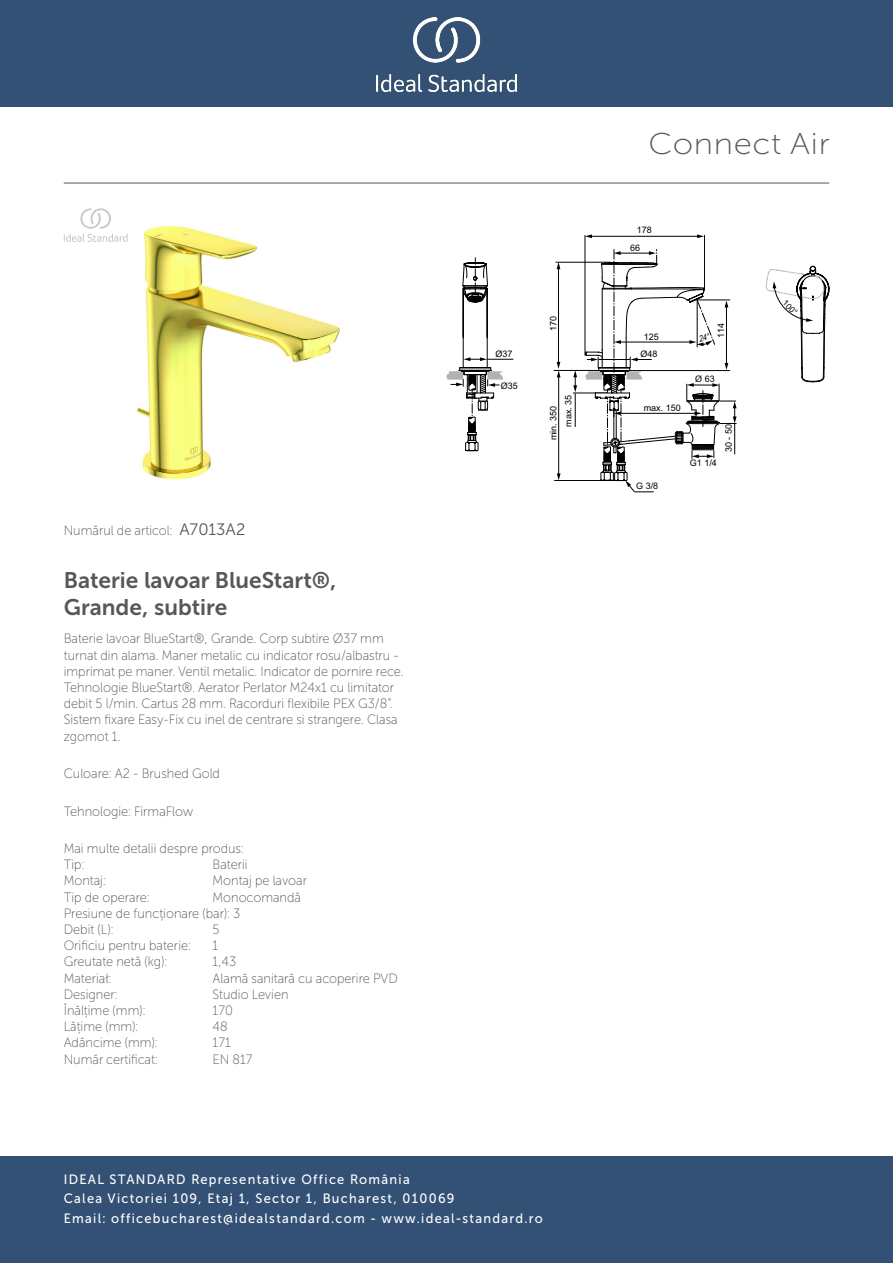
<style>
.page{position:relative;width:893px;height:1263px;background:#fff}
.page>*{position:absolute;margin:0;border:0;box-sizing:border-box;transform-origin:0 0}
._001_Produkttyp{font:30px "Museo Sans Cyrl 100";letter-spacing:.02em;color:#575756;scale:1.1 1}
.t1{font:22.5px/27px "Museo Sans Cyrl 700";color:#575756}
.Marketing_Descriptio{font:13.5px/16.2px "Museo Sans Cyrl 100";color:#575756;scale:.95 1}
.t2{font:13.5px/19.5px "Museo Sans Cyrl 500";letter-spacing:.1em;color:#fff;scale:.95 1}
.Material{font:13.5px "Museo Sans Cyrl 100";color:#575756;scale:.95 1}
.Operation_Pressure{font:13.5px "Museo Sans Cyrl 100";color:#575756;scale:.95 1}
.sku{font:13.5px "Museo Sans Cyrl 100";color:#575756;scale:.95 1}
.Operation_Type{font:13.5px "Museo Sans Cyrl 100";color:#575756;scale:.95 1}
.Tap_Holes{font:13.5px "Museo Sans Cyrl 100";color:#575756;scale:.95 1}
.Colour{font:13.5px "Museo Sans Cyrl 100";color:#575756;scale:.95 1}
.Mounting{font:13.5px "Museo Sans Cyrl 100";color:#575756;scale:.95 1}
.Net_Weight__kg{font:13.5px "Museo Sans Cyrl 100";color:#575756;scale:.95 1}
.Designer{font:13.5px "Museo Sans Cyrl 100";color:#575756;scale:.95 1}
.Certificate_Number{font:13.5px "Museo Sans Cyrl 100";color:#575756;scale:.95 1}
.Technology{font:13.5px "Museo Sans Cyrl 100";color:#575756;scale:.95 1}
.Height__mm{font:13.5px "Museo Sans Cyrl 100";color:#575756;scale:.95 1}
.Depth__mm{font:13.5px "Museo Sans Cyrl 100";color:#575756;scale:.95 1}
.Width__mm{font:13.5px "Museo Sans Cyrl 100";color:#575756;scale:.95 1}
.Type{font:13.5px "Museo Sans Cyrl 100";color:#575756;scale:.95 1}
.Flow_Rate__litre{font:13.5px "Museo Sans Cyrl 100";color:#575756;scale:.95 1}
.t3{font:9px/18px "Arial";color:#000}
.t4{font:9px/15px "Arial";color:#010202}
.t5{font:8.25px "Arial";color:#000}
.s1{font-family:"Museo Sans Cyrl 300";font-size:16.5px}
</style>
<div class="page">
<div style="left:0;top:1157px;width:893px;height:106px;background:#335075"></div>
<div style="left:0;top:0;width:893px;height:107px;background:#335075"></div>
<img style="left:376px;top:18px;width:141px;height:73px">
<hr style="left:64px;top:183px;width:765px;height:1px;background:#575756">
<svg style="left:766px;top:266px;width:63px;height:116px"></svg>
<img style="left:137px;top:225px;width:203px;height:255px">
<svg style="left:64px;top:208px;width:64px;height:34px"></svg>
<svg style="left:446px;top:234px;width:291px;height:259px"></svg>
<p class="_001_Produkttyp" style="left:649px;top:128px;width:166px">Connect Air</p>
<p class="sku" style="left:64px;top:524px;width:193px">Numărul de articol: <span class="s1">A7013A2</span></p>
<p class="t1" style="left:64px;top:566px;width:274px">Baterie lavoar BlueStart®,<br>Grande, subtire</p>
<p class="Marketing_Descriptio" style="left:64px;top:631px;width:359px">Baterie lavoar BlueStart®, Grande. Corp subtire Ø37 mm turnat din alama. Maner metalic cu indicator rosu/albastru - imprimat pe maner. Ventil metalic. Indicator de pornire rece.<br>Tehnologie BlueStart®. Aerator Perlator M24x1 cu limitator debit 5 l/min. Cartus 28 mm. Racorduri flexibile PEX G3/8”.<br>Sistem fixare Easy-Fix cu inel de centrare si strangere. Clasa zgomot 1.</p>
<p class="Colour" style="left:64px;top:766px;width:166px">Culoare: A2 - Brushed Gold</p>
<p class="Technology" style="left:64px;top:804px;width:138px">Tehnologie: FirmaFlow</p>
<p class="Marketing_Descriptio" style="left:64px;top:840px;width:191px">Mai multe detalii despre produs:</p>
<p class="Type" style="left:64px;top:857px;width:23px">Tip:</p>
<p class="Type" style="left:213px;top:857px;width:38px">Baterii</p>
<p class="Mounting" style="left:64px;top:874px;width:46px">Montaj:</p>
<p class="Mounting" style="left:213px;top:874px;width:101px">Montaj pe lavoar</p>
<p class="Operation_Type" style="left:64px;top:890px;width:92px">Tip de operare:</p>
<p class="Operation_Type" style="left:213px;top:890px;width:95px">Monocomandă</p>
<p class="Operation_Pressure" style="left:64px;top:906px;width:187px">Presiune de funcționare (bar): 3</p>
<p class="Flow_Rate__litre" style="left:64px;top:922px;width:54px">Debit (L):</p>
<p class="Flow_Rate__litre" style="left:213px;top:922px;width:9px">5</p>
<p class="Tap_Holes" style="left:64px;top:938px;width:135px">Orificiu pentru baterie:</p>
<p class="Tap_Holes" style="left:213px;top:938px;width:8px">1</p>
<p class="Net_Weight__kg" style="left:64px;top:955px;width:110px">Greutate netă (kg):</p>
<p class="Net_Weight__kg" style="left:213px;top:955px;width:27px">1,43</p>
<p class="Material" style="left:64px;top:971px;width:52px">Materiał:</p>
<p class="Material" style="left:213px;top:971px;width:197px">Alamă sanitară cu acoperire PVD</p>
<p class="Designer" style="left:64px;top:987px;width:58px">Designer:</p>
<p class="Designer" style="left:213px;top:987px;width:81px">Studio Levien</p>
<p class="Height__mm" style="left:64px;top:1003px;width:87px">Înălțime (mm):</p>
<p class="Height__mm" style="left:213px;top:1003px;width:23px">170</p>
<p class="Width__mm" style="left:64px;top:1019px;width:80px">Lățime (mm):</p>
<p class="Width__mm" style="left:213px;top:1019px;width:17px">48</p>
<p class="Depth__mm" style="left:64px;top:1036px;width:100px">Adâncime (mm):</p>
<p class="Depth__mm" style="left:213px;top:1036px;width:21px">171</p>
<p class="Certificate_Number" style="left:64px;top:1052px;width:100px">Număr certificat:</p>
<p class="Certificate_Number" style="left:213px;top:1052px;width:44px">EN 817</p>
<p class="t3" style="left:630px;top:221px;width:23px;text-indent:6px">178<br>66</p>
<p class="t4" style="left:546px;top:331px;width:17px;rotate:-90deg">170</p>
<p class="t3" style="left:644px;top:328px;width:17px">125</p>
<p class="t3" style="left:495px;top:345px;width:19px">Ø37</p>
<p class="t3" style="left:640px;top:345px;width:19px">Ø48</p>
<p class="t3" style="left:501px;top:377px;width:19px">Ø35</p>
<p class="t4" style="left:546px;top:427px;width:34px;text-indent:-14px;rotate:-90deg">min. 350 max. 35</p>
<p class="t3" style="left:644px;top:399px;width:39px">max. 150</p>
<p class="t4" style="left:636px;top:479px;width:24px">G 3/8</p>
<p class="t4" style="left:714px;top:338px;width:16px;rotate:-90deg">114</p>
<p class="t3" style="left:695px;top:370px;width:21px">Ø 63</p>
<p class="t3" style="left:690px;top:454px;width:29px">G1 1/4</p>
<p class="t3" style="left:720px;top:452px;width:30px;rotate:-90deg">30 - 50</p>
<p class="t2" style="left:64px;top:1169px;width:506px">IDEAL STANDARD Representative Office România<br>Calea Victoriei 109, Etaj 1, Sector 1, Bucharest, 010069<br>Email: officebucharest@idealstandard.com - www.ideal-standard.ro</p>
<p class="t5" style="left:788px;top:298px;width:19px;rotate:45deg">100°</p>
</div>
